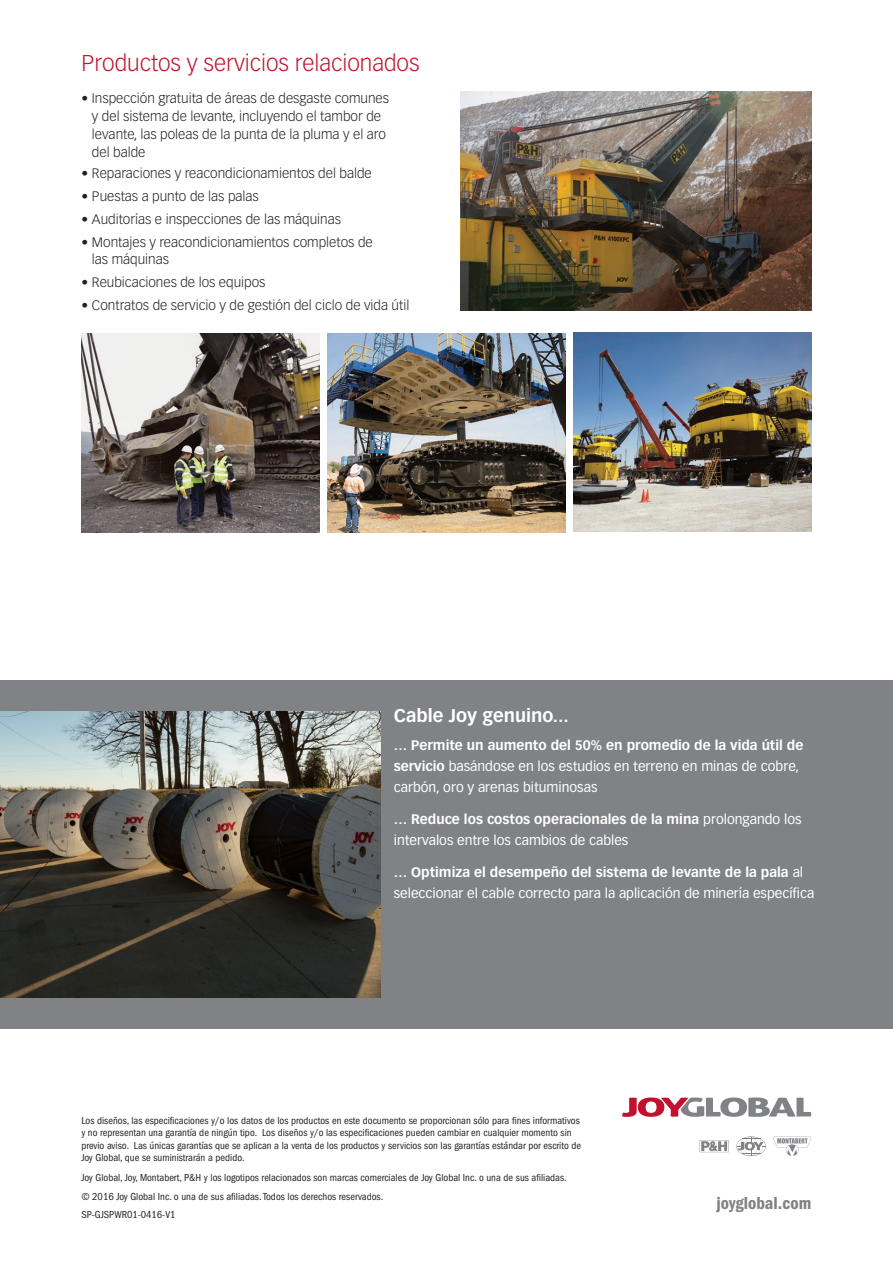
<style>
.page{position:relative;width:893px;height:1263px;background:#fff}
.page>*{position:absolute;margin:0;border:0;box-sizing:border-box;transform-origin:0 0}
.callout{font:300 22.5px "Vectora LT Std";color:#c3102e}
.SPC_subhead{font:700 18px "Vectora LT Std";color:#fff}
.t1{font:18px "ITC Franklin Gothic Std Dm Cd";color:#808285}
.t2{font:300 13.5px/18px "Vectora LT Std";color:#231f20}
.body{font:13.5px/21px "Vectora LT Std";color:#fff}
.t3{font:condensed 10.5px/12.6px "ITC Franklin Gothic Std";color:#231f20}
.s1{font-weight:700}
</style>
<div class="page">
<svg style="left:622px;top:1097px;width:189px;height:20px"></svg>
<svg style="left:773px;top:1136px;width:38px;height:20px"></svg>
<svg style="left:736px;top:1136px;width:30px;height:20px"></svg>
<svg style="left:699px;top:1140px;width:30px;height:12px"></svg>
<div style="left:0;top:680px;width:893px;height:348px;background:#808285"></div>
<img style="left:0;top:711px;width:380px;height:287px">
<img style="left:574px;top:332px;width:238px;height:200px">
<img style="left:328px;top:333px;width:238px;height:199px">
<img style="left:460px;top:91px;width:352px;height:219px">
<img style="left:81px;top:333px;width:239px;height:200px">
<p class="callout" style="left:81px;top:50px;width:340px">Productos y servicios relacionados</p>
<p class="t2" style="left:92px;top:89px;width:299px;text-indent:-10px">• Inspección gratuita de áreas de desgaste comunes y del sistema de levante, incluyendo el tambor de levante, las poleas de la punta de la pluma y el aro del balde</p>
<p class="t2" style="left:81px;top:164px;width:292px">• Reparaciones y reacondicionamientos del balde</p>
<p class="t2" style="left:81px;top:187px;width:179px">• Puestas a punto de las palas</p>
<p class="t2" style="left:81px;top:211px;width:261px">• Auditorías e inspecciones de las máquinas</p>
<p class="t2" style="left:92px;top:235px;width:282px;line-height:16.5px;text-indent:-10px">• Montajes y reacondicionamientos completos de las máquinas</p>
<p class="t2" style="left:81px;top:274px;width:186px">• Reubicaciones de los equipos</p>
<p class="t2" style="left:81px;top:297px;width:329px">• Contratos de servicio y de gestión del ciclo de vida útil</p>
<p class="SPC_subhead" style="left:394px;top:705px;width:177px">Cable Joy genuino...</p>
<p class="body" style="left:394px;top:735px;width:411px"><span class="s1">… Permite un aumento del 50% en promedio de la vida útil de servicio</span> basándose en los estudios en terreno en minas de cobre, carbón, oro y arenas bituminosas</p>
<p class="body" style="left:394px;top:809px;width:409px"><span class="s1">… Reduce los costos operacionales de la mina</span> prolongando los intervalos entre los cambios de cables</p>
<p class="body" style="left:394px;top:862px;width:422px"><span class="s1">… Optimiza el desempeño del sistema de levante de la pala</span> al seleccionar el cable correcto para la aplicación de minería específica</p>
<p class="t3" style="left:81px;top:1114px;width:501px">Los diseños, las especificaciones y/o los datos de los productos en este documento se proporcionan sólo para fines informativos y no representan una garantía de ningún tipo. Los diseños y/o las especificaciones pueden cambiar en cualquier momento sin previo aviso. Las únicas garantías que se aplican a la venta de los productos y servicios son las garantías estándar por escrito de Joy Global, que se suministrarán a pedido.</p>
<p class="t3" style="left:81px;top:1168px;width:487px;line-height:19.4px">Joy Global, Joy, Montabert, P&amp;H y los logotipos relacionados son marcas comerciales de Joy Global Inc. o una de sus afiliadas. © 2016 Joy Global Inc. o una de sus afiliadas. Todos los derechos reservados.</p>
<p class="t3" style="left:81px;top:1209px;width:96px">SP-GJSPWR01-0416-V1</p>
<h2 class="t1" style="left:717px;top:1193px;width:96px">joyglobal.com</h2>
</div>
